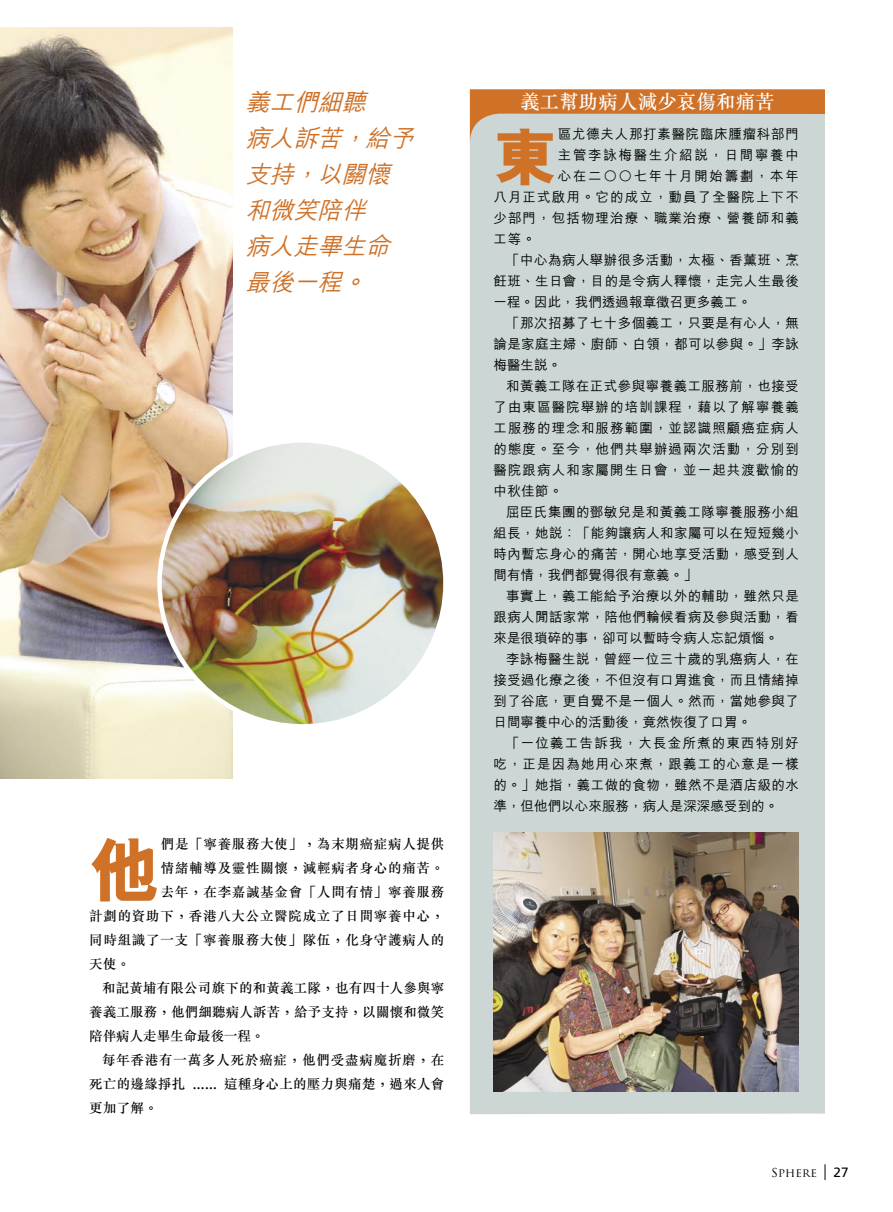
<style>
.page{position:relative;width:893px;height:1212px;background:#fff}
.page>*{position:absolute;margin:0;border:0;box-sizing:border-box;transform-origin:0 0}
.Chi_Body_text{font:800 71.55px "M Hei";color:#cf7127}
.Chi_Side_Bar_Body{font:800 64.2px "M Hei";color:#cf7127}
.Chi_Call_Out{font:italic 500 24px/36px "M Hei";color:#cf7127}
.Chi_Side_Bar_Header{font:500 19.5px "M Sung";letter-spacing:.005em;color:#fff}
.Chi_Side_Bar_Body-2{font:500 13.5px/21px "M Hei";letter-spacing:.03em;color:#000;text-align:justify}
.Chi_Body_text-2{font:500 13.5px/24px "M Sung";letter-spacing:.05em;color:#000;text-align:justify}
.Chi_Side_Bar_Body-3{font:500 13.5px "M Hei";letter-spacing:.08em;color:#000}
.Chi_Side_Bar_Body-4{font:500 13.5px "M Hei";letter-spacing:.125em;color:#000}
.Chi_Side_Bar_Body-5{font:500 13.5px "M Hei";letter-spacing:.055em;color:#000}
.t1{font:12px "Trajan Pro";letter-spacing:.015em;color:#000}
.s1{font-family:"Frutiger";font-size:13.5px}
</style>
<div class="page">
<img style="left:0;top:27px;width:232px;height:751px">
<img style="left:160px;top:440px;width:285px;height:286px;border-radius:50%">
<svg style="left:825px;top:1164px;width:1px;height:16px"></svg>
<svg style="left:470px;top:89px;width:355px;height:25px;background:#cf732a"></svg>
<div style="left:470px;top:114px;width:355px;height:1000px;background:#ccd7d5"></div>
<img style="left:494px;top:833px;width:305px;height:258px">
<p class="Chi_Call_Out" style="left:246px;top:85px;width:129px">義工們細聽</p>
<p class="Chi_Call_Out" style="left:246px;top:121px;width:177px">病人訴苦，給予支持，以關懷</p>
<p class="Chi_Call_Out" style="left:246px;top:193px;width:129px">和微笑陪伴</p>
<p class="Chi_Call_Out" style="left:246px;top:229px;width:153px">病人走畢生命</p>
<p class="Chi_Call_Out" style="left:246px;top:265px;width:129px">最後一程。</p>
<p class="Chi_Body_text" style="left:89px;top:833px;width:73px">他</p>
<p class="Chi_Body_text-2" style="left:161px;top:833px;width:285px">們是「寧養服務大使」，為末期癌症病人提供</p>
<p class="Chi_Body_text-2" style="left:161px;top:857px;width:285px">情緒輔導及靈性關懷，減輕病者身心的痛苦。</p>
<p class="Chi_Body_text-2" style="left:161px;top:881px;width:285px">去年，在李嘉誠基金會「人間有情」寧養服務</p>
<p class="Chi_Body_text-2" style="left:89px;top:905px;width:356px">計劃的資助下，香港八大公立醫院成立了日間寧養中心，</p>
<p class="Chi_Body_text-2" style="left:89px;top:929px;width:356px">同時組識了一支「寧養服務大使」隊伍，化身守護病人的</p>
<p class="Chi_Body_text-2" style="left:89px;top:953px;width:43px">天使。</p>
<p class="Chi_Body_text-2" style="left:89px;top:977px;width:357px;text-indent:13px">和記黃埔有限公司旗下的和黃義工隊，也有四十人參與寧養義工服務，他們細聽病人訴苦，給予支持，以關懷和微笑陪伴病人走畢生命最後一程。</p>
<p class="Chi_Body_text-2" style="left:89px;top:1049px;width:357px;text-indent:13px">每年香港有一萬多人死於癌症，他們受盡病魔折磨，在死亡的邊緣掙扎 ...... 這種身心上的壓力與痛楚，過來人會更加了解。</p>
<p class="Chi_Side_Bar_Header" style="left:520px;top:92px;width:256px">義工幫助病人減少哀傷和痛苦</p>
<p class="Chi_Side_Bar_Body" style="left:493px;top:123px;width:66px">東</p>
<p class="Chi_Side_Bar_Body-5" style="left:558px;top:127px;width:242px">區尤德夫人那打素醫院臨床腫瘤科部門</p>
<p class="Chi_Side_Bar_Body-4" style="left:558px;top:148px;width:242px">主管李詠梅醫生介紹說，日間寧養中</p>
<p class="Chi_Side_Bar_Body-4" style="left:558px;top:169px;width:242px">心在二○○七年十月開始籌劃，本年</p>
<p class="Chi_Side_Bar_Body-3" style="left:493px;top:190px;width:307px">八月正式啟用。它的成立，動員了全醫院上下不</p>
<p class="Chi_Side_Bar_Body-3" style="left:493px;top:211px;width:307px">少部門，包括物理治療、職業治療、營養師和義</p>
<p class="Chi_Side_Bar_Body-2" style="left:493px;top:229px;width:44px">工等。</p>
<p class="Chi_Side_Bar_Body-2" style="left:493px;top:250px;width:307px;text-indent:13px">「中心為病人舉辦很多活動，太極、香薰班、烹飪班、生日會，目的是令病人釋懷，走完人生最後一程。因此，我們透過報章徵召更多義工。</p>
<p class="Chi_Side_Bar_Body-2" style="left:493px;top:313px;width:307px;text-indent:13px">「那次招募了七十多個義工，只要是有心人，無論是家庭主婦、廚師、白領，都可以參與。」李詠梅醫生說。</p>
<p class="Chi_Side_Bar_Body-2" style="left:493px;top:376px;width:307px;text-indent:13px">和黃義工隊在正式參與寧養義工服務前，也接受了由東區醫院舉辦的培訓課程，藉以了解寧養義工服務的理念和服務範圍，並認識照顧癌症病人的態度。至今，他們共舉辦過兩次活動，分別到醫院跟病人和家屬開生日會，並一起共渡歡愉的中秋佳節。</p>
<p class="Chi_Side_Bar_Body-2" style="left:493px;top:502px;width:307px;text-indent:13px">屈臣氏集團的鄧敏兒是和黃義工隊寧養服務小組組長，她說：「能夠讓病人和家屬可以在短短幾小時內暫忘身心的痛苦，開心地享受活動，感受到人間有情，我們都覺得很有意義。」</p>
<p class="Chi_Side_Bar_Body-2" style="left:493px;top:586px;width:307px;text-indent:13px">事實上，義工能給予治療以外的輔助，雖然只是跟病人閒話家常，陪他們輪候看病及參與活動，看來是很瑣碎的事，卻可以暫時令病人忘記煩惱。</p>
<p class="Chi_Side_Bar_Body-2" style="left:493px;top:649px;width:307px;text-indent:13px">李詠梅醫生說，曾經一位三十歲的乳癌病人，在接受過化療之後，不但沒有口胃進食，而且情緒掉到了谷底，更自覺不是一個人。然而，當她參與了日間寧養中心的活動後，竟然恢復了口胃。</p>
<p class="Chi_Side_Bar_Body-2" style="left:493px;top:733px;width:307px;text-indent:13px">「一位義工告訴我，大長金所煮的東西特別好吃，正是因為她用心來煮，跟義工的心意是一樣的。」她指，義工做的食物，雖然不是酒店級的水準，但他們以心來服務，病人是深深感受到的。</p>
<p class="t1" style="left:771px;top:1164px;width:79px">SPHERE <span class="s1">27</span></p>
</div>
